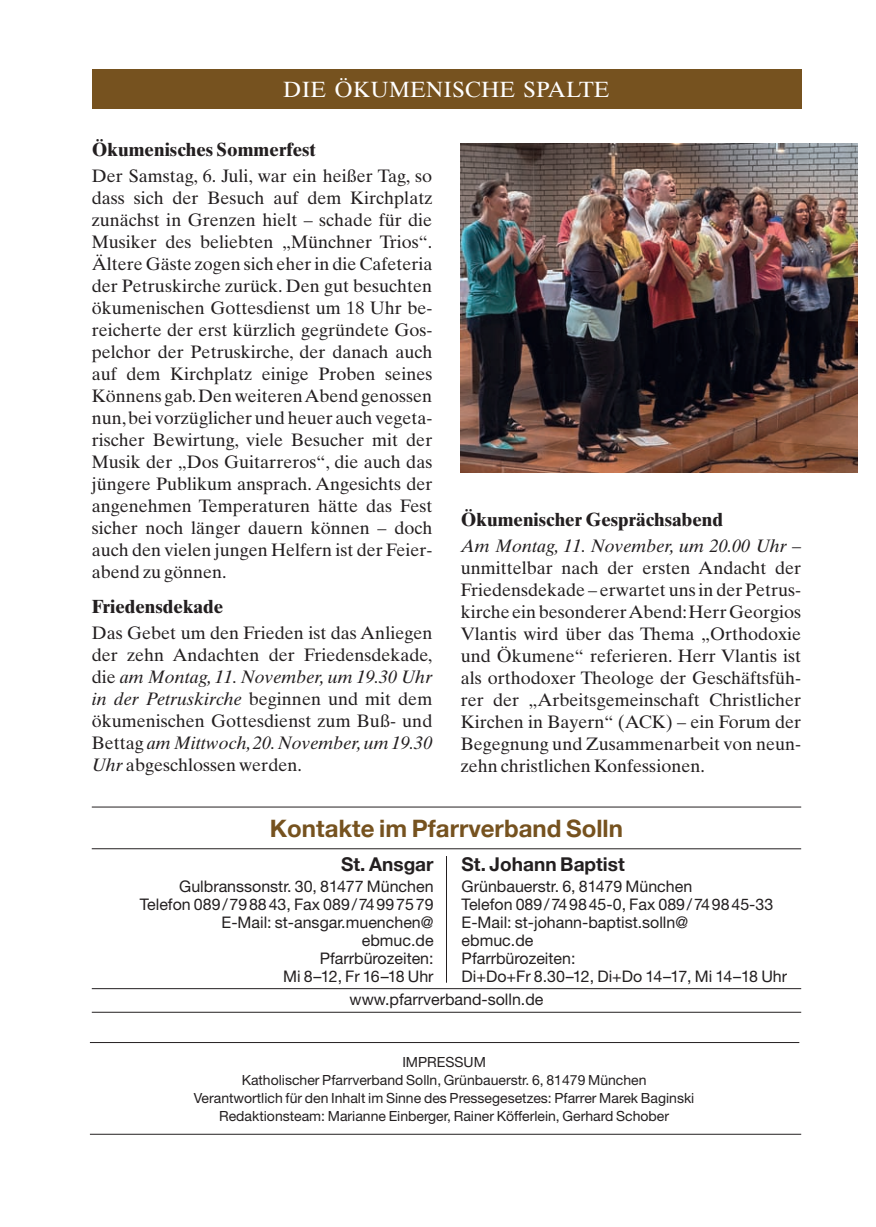
<style>
.page{position:relative;width:876px;height:1227px;background:#fff}
.page>*{position:absolute;margin:0;border:0;box-sizing:border-box;transform-origin:0 0}
.t1{font:700 24px "Helvetica Neue";color:#76521f}
.t2{font:22px "Times Ten";letter-spacing:.01em;color:#fff}
.t3{font:700 19px "Times Ten";color:#231f20}
.t4{font:700 19px "Helvetica Neue";color:#231f20}
.t5{font:18px/22px "Times Ten";color:#231f20;text-align:justify}
.t6{font:16px/18px "Helvetica Neue";color:#231f20}
.t7{font:14px/18px "Helvetica Neue";color:#231f20;text-align:center}
.s1{font-style:italic}
</style>
<div class="page">
<div style="left:92px;top:69px;width:708px;height:40px;background:#76521f"></div>
<img style="left:460px;top:143px;width:397px;height:330px">
<hr style="left:92px;top:848px;width:708px;height:1px;background:#231f20">
<hr style="left:446px;top:856px;width:1px;height:126px;background:#231f20">
<hr style="left:92px;top:806px;width:708px;height:1px;background:#231f20">
<hr style="left:92px;top:988px;width:708px;height:1px;background:#231f20">
<hr style="left:92px;top:1011px;width:708px;height:1px;background:#231f20">
<hr style="left:90px;top:1042px;width:708px;height:1px;background:#231f20">
<hr style="left:90px;top:1133px;width:710px;height:1px;background:#231f20">
<p class="t2" style="left:283px;top:81px;width:328px">DIE ÖKUMENISCHE SPALTE</p>
<p class="t3" style="left:92px;top:143px;width:225px">Ökumenisches Sommerfest</p>
<p class="t5" style="left:92px;top:167px;width:342px">Der Samstag, 6. Juli, war ein heißer Tag, so dass sich der Besuch auf dem Kirchplatz zunächst in Grenzen hielt – schade für die Musiker des beliebten „Münchner Trios“.<br>Ältere Gäste zogen sich eher in die Cafeteria der Petruskirche zurück. Den gut besuchten ökumenischen Gottesdienst um 18 Uhr be&shy;reicherte der erst kürzlich gegründete Gos&shy;pelchor der Petruskirche, der danach auch auf dem Kirchplatz einige Proben seines Könnens gab. Den weiteren Abend genossen nun, bei vorzüglicher und heuer auch vegeta&shy;rischer Bewirtung, viele Besucher mit der Musik der „Dos Guitarreros“, die auch das jüngere Publikum ansprach. Angesichts der angenehmen Temperaturen hätte das Fest sicher noch länger dauern können – doch auch den vielen jungen Helfern ist der Feier&shy;abend zu gönnen.</p>
<p class="t3" style="left:92px;top:600px;width:133px">Friedensdekade</p>
<p class="t5" style="left:92px;top:624px;width:342px">Das Gebet um den Frieden ist das Anliegen der zehn Andachten der Friedensdekade, die <span class="s1">am Montag, 11. November, um 19.30 Uhr in der Petruskirche</span> beginnen und mit dem ökumenischen Gottesdienst zum Buß- und Bettag <span class="s1">am Mittwoch, 20. November, um 19.30<br>Uhr</span> abgeschlossen werden.</p>
<p class="t3" style="left:460px;top:512px;width:264px">Ökumenischer Gesprächsabend</p>
<p class="t5" style="left:460px;top:537px;width:342px"><span class="s1">Am Montag, 11. November, um 20.00 Uhr</span> – unmittelbar nach der ersten Andacht der Friedensdekade – erwartet uns in der Petrus&shy;kirche ein besonderer Abend: Herr Georgios Vlantis wird über das Thema „Orthodoxie und Ökumene“ referieren. Herr Vlantis ist als orthodoxer Theologe der Geschäftsfüh&shy;rer der „Arbeitsgemeinschaft Christlicher Kirchen in Bayern“ (ACK) – ein Forum der Begegnung und Zusammenarbeit von neun&shy;zehn christlichen Konfessionen.</p>
<h1 class="t1" style="left:270px;top:813px;width:354px">Kontakte im Pfarrverband Solln</h1>
<p class="t4" style="left:461px;top:852px;width:164px">St. Johann Baptist</p>
<p class="t6" style="left:461px;top:877px;width:327px">Grünbauerstr. 6, 81479 München<br>Telefon 089/749845-0, Fax 089/749845-33<br>E-Mail: st-johann-baptist.solln@<br>ebmuc.de<br>Pfarrbürozeiten:<br>Di+Do+Fr 8.30–12, Di+Do 14–17, Mi 14–18 Uhr</p>
<p class="t4" style="left:341px;top:852px;width:94px">St. Ansgar</p>
<p class="t6" style="left:140px;top:877px;width:295px;text-align:right">Gulbranssonstr. 30, 81477 München<br>Telefon 089/798843, Fax 089/74997579<br>E-Mail: st-ansgar.muenchen@<br>ebmuc.de<br>Pfarrbürozeiten:<br>Mi 8–12, Fr 16–18 Uhr</p>
<p class="t6" style="left:349px;top:990px;width:195px">www.pfarrverband-solln.de</p>
<p class="t7" style="left:194px;top:1052px;width:502px">IMPRESSUM<br>Katholischer Pfarrverband Solln, Grünbauerstr. 6, 81479 München<br>Verantwortlich für den Inhalt im Sinne des Pressegesetzes: Pfarrer Marek Baginski Redaktionsteam: Marianne Einberger, Rainer Köfferlein, Gerhard Schober</p>
</div>
